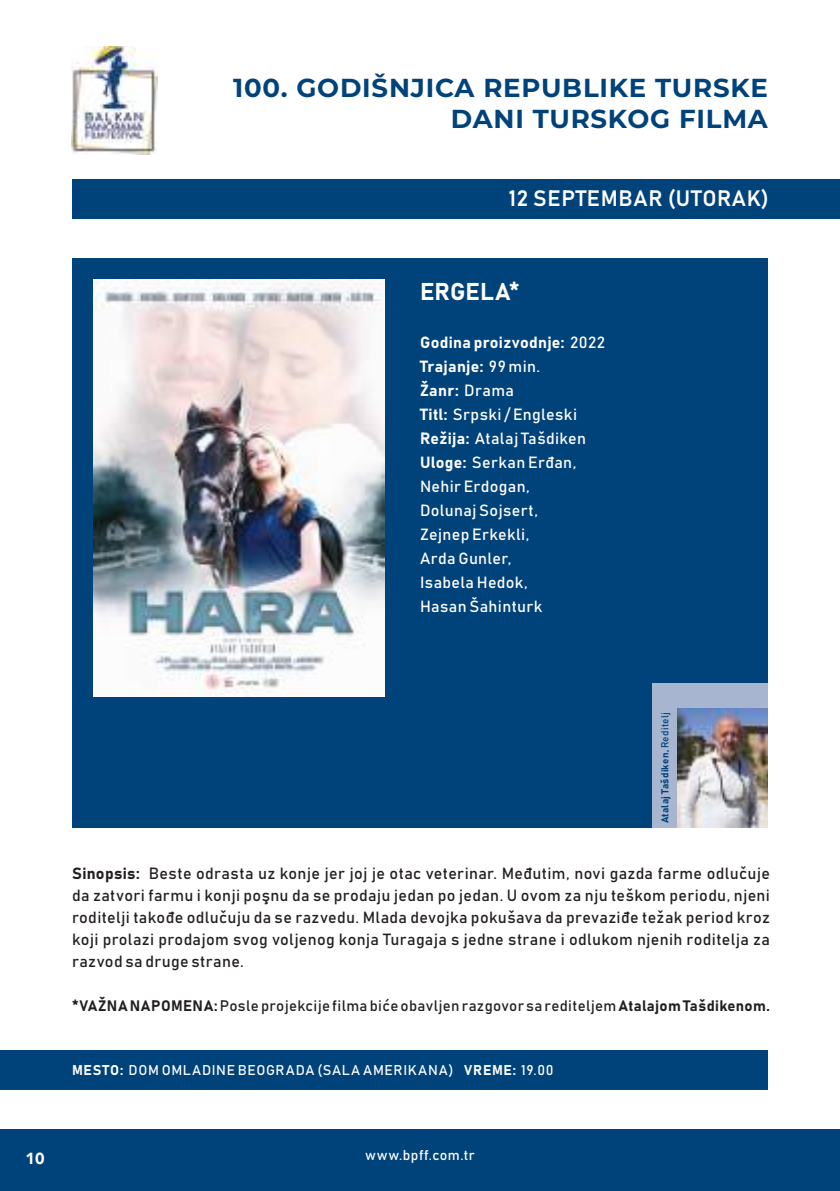
<style>
.page{position:relative;width:840px;height:1191px;background:#fff}
.page>*{position:absolute;margin:0;border:0;box-sizing:border-box;transform-origin:0 0}
.t1{font:700 26px/31.2px "Montserrat";letter-spacing:.03em;color:#00427a;text-align:right}
.t2{font:24px "Bahnschrift";letter-spacing:.005em;color:#fff}
.t3{font:22px "Bahnschrift";letter-spacing:.03em;color:#fff}
.t4{font:16px/22px "Bahnschrift";letter-spacing:.02em;color:#241f1f;text-align:justify}
.t5{font:16px/24px "Bahnschrift";letter-spacing:.02em;color:#fff}
.t6{font:900 16px "Avenir";color:#fff}
.t7{font:15px "Bahnschrift";letter-spacing:.02em;color:#241f1f}
.t8{font:14px "Bahnschrift";letter-spacing:.045em;color:#fff}
.t9{font:10px "Bahnschrift";letter-spacing:.035em;color:#00427a}
</style>
<div class="page">
<img style="left:71px;top:47px;width:86px;height:107px">
<hr style="left:839px;top:179px;width:1px;height:40px;background:#e11c23">
<div style="left:72px;top:179px;width:767px;height:40px;background:#00427a"></div>
<div style="left:0;top:1129px;width:839px;height:62px;background:#00427a"></div>
<div style="left:0;top:1050px;width:767px;height:39px;background:#00427a"></div>
<div style="left:72px;top:258px;width:695px;height:569px;background:#00427a"></div>
<img style="left:93px;top:280px;width:291px;height:416px">
<div style="left:652px;top:683px;width:115px;height:144px;background:#a7b5d0"></div>
<img style="left:677px;top:708px;width:90px;height:119px">
<h1 class="t1" style="left:233px;top:71px;width:536px">100. GODIŠNJICA REPUBLIKE TURSKE<br>DANI TURSKOG FILMA</h1>
<h3 class="t3" style="left:508px;top:184px;width:261px">12 SEPTEMBAR (UTORAK)</h3>
<h2 class="t2" style="left:420px;top:276px;width:101px">ERGELA*</h2>
<p class="t5" style="left:420px;top:330px;width:187px">Godina proizvodnje: 2022<br>Trajanje: 99 min.<br>Žanr: Drama<br>Titl: Srpski / Engleski<br>Režija: Atalaj Tašdiken<br>Uloge: Serkan Erđan,<br>Nehir Erdogan,<br>Dolunaj Sojsert,<br>Zejnep Erkekli,<br>Arda Gunler,<br>Isabela Hedok,<br>Hasan Šahinturk</p>
<p class="t9" style="left:658px;top:823px;width:113px;rotate:-90deg">Atalaj Tašdiken, Reditelj</p>
<p class="t4" style="left:72px;top:862px;width:699px">Sinopsis: Beste odrasta uz konje jer joj je otac veterinar. Međutim, novi gazda farme odlučuje da zatvori farmu i konji poşnu da se prodaju jedan po jedan. U ovom za nju teškom periodu, njeni roditelji takođe odlučuju da se razvedu. Mlada devojka pokušava da prevaziđe težak period kroz koji prolazi prodajom svog voljenog konja Turagaja s jedne strane i odlukom njenih roditelja za razvod sa druge strane.</p>
<p class="t7" style="left:72px;top:996px;width:699px">*VAŽNA NAPOMENA: Posle projekcije filma biće obavljen razgovor sa rediteljem Atalajom Tašdikenom.</p>
<p class="t8" style="left:72px;top:1060px;width:483px">MESTO: DOM OMLADINE BEOGRADA (SALA AMERIKANA) VREME: 19.00</p>
<p class="t6" style="left:26px;top:1145px;width:20px">10</p>
<p class="t8" style="left:365px;top:1146px;width:111px">www.bpff.com.tr</p>
</div>
